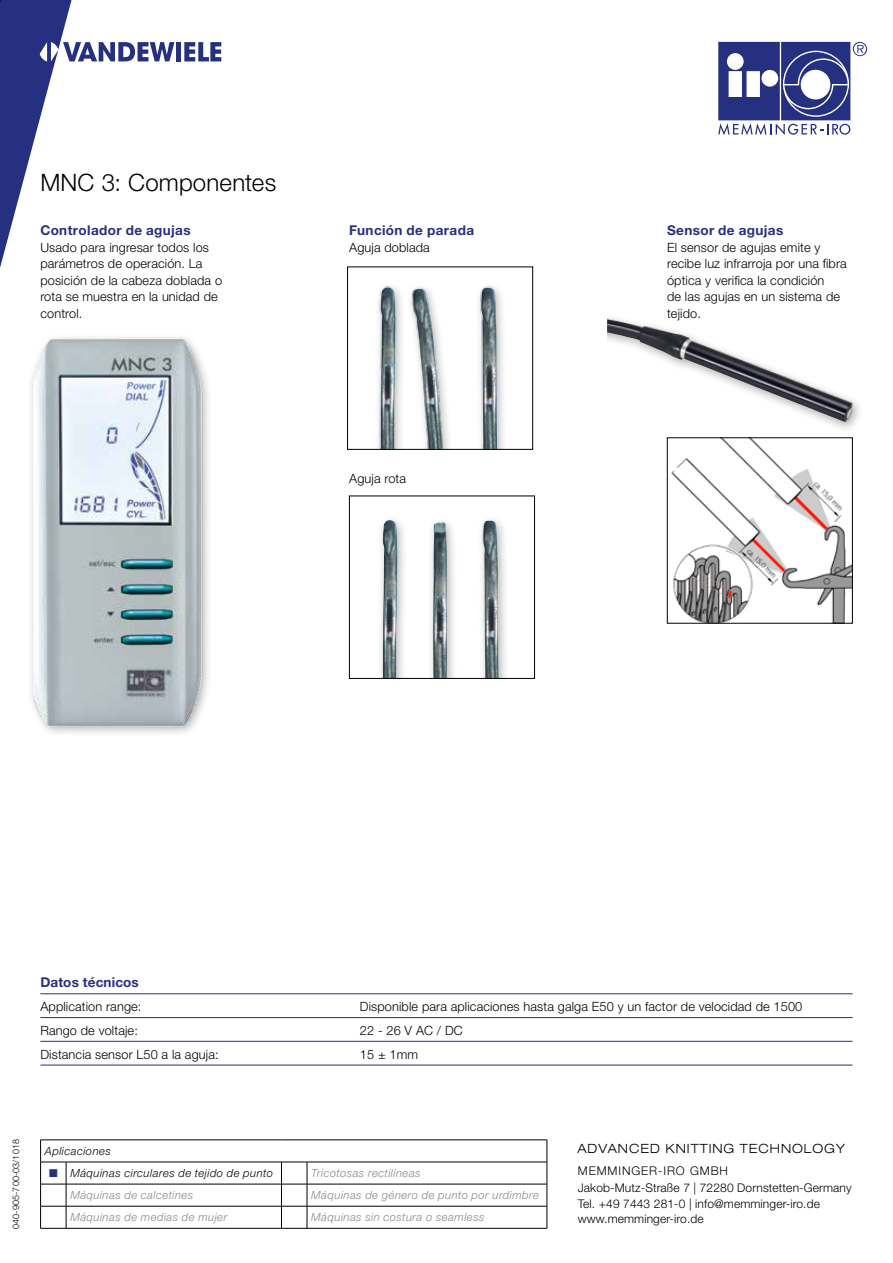
<style>
.page{position:relative;width:893px;height:1263px;background:#fff}
.page>*{position:absolute;margin:0;border:0;box-sizing:border-box;transform-origin:0 0}
.t1{font:300 24px "Helvetica Neue LT Pro";letter-spacing:.01em;color:#000}
.t2{font:700 13.5px "Helvetica Neue LT Pro";letter-spacing:.025em;color:#253081}
.t3{font:300 12.75px/16.5px "Helvetica Neue LT Pro";letter-spacing:.01em;color:#000}
.t4{font:300 expanded 12.75px "Helvetica Neue LT Pro";letter-spacing:.075em;color:#000}
.t5{font:300 12px/16.5px "Helvetica Neue LT Pro";letter-spacing:.01em;color:#000}
.t6{font:italic 300 11.25px "Helvetica Neue LT Pro";letter-spacing:.04em;color:#878787}
.t7{font:italic 300 11.25px "Helvetica Neue LT Pro";letter-spacing:.04em;color:#000}
.t8{font:300 9px "Helvetica Neue LT Pro";letter-spacing:.01em;color:#000}
.s1{color:#253081}
</style>
<div class="page">
<div style="left:176px;top:42px;width:5px;height:19px;background:#253081"></div>
<svg style="left:184px;top:42px;width:37px;height:19px"></svg>
<svg style="left:0;top:0;width:174px;height:268px"></svg>
<svg style="left:718px;top:42px;width:149px;height:93px"></svg>
<hr style="left:40px;top:993px;width:813px;height:1px;background:#253081">
<hr style="left:40px;top:1017px;width:813px;height:1px;background:#253081">
<hr style="left:40px;top:1041px;width:813px;height:1px;background:#253081">
<hr style="left:40px;top:1065px;width:813px;height:1px;background:#253081">
<div style="left:375px;top:515px;width:138px;height:163px;background:#000;opacity:.3"></div>
<img style="left:383px;top:520px;width:115px;height:157px">
<div style="left:349px;top:496px;width:186px;height:183px;border:1px solid #000"></div>
<img style="left:378px;top:286px;width:126px;height:162px">
<div style="left:347px;top:267px;width:186px;height:183px;border:1px solid #000"></div>
<img style="left:671px;top:440px;width:180px;height:181px">
<div style="left:667px;top:438px;width:186px;height:185px;border:1px solid #000"></div>
<hr style="left:66px;top:1139px;width:215px;height:1px;background:#000">
<svg style="left:281px;top:1139px;width:26px;height:1px"></svg>
<hr style="left:307px;top:1139px;width:240px;height:1px;background:#000">
<hr style="left:66px;top:1162px;width:215px;height:1px;background:#000">
<hr style="left:307px;top:1162px;width:240px;height:1px;background:#000">
<hr style="left:66px;top:1184px;width:215px;height:1px;background:#000">
<hr style="left:307px;top:1184px;width:240px;height:1px;background:#000">
<hr style="left:66px;top:1206px;width:215px;height:1px;background:#000">
<hr style="left:307px;top:1206px;width:240px;height:1px;background:#000">
<svg style="left:547px;top:1140px;width:1px;height:88px"></svg>
<svg style="left:40px;top:1139px;width:27px;height:90px"></svg>
<hr style="left:66px;top:1228px;width:215px;height:1px;background:#000">
<svg style="left:281px;top:1162px;width:27px;height:67px"></svg>
<hr style="left:307px;top:1228px;width:240px;height:1px;background:#000">
<div style="left:27px;top:333px;width:186px;height:404px;background:#000;opacity:.3"></div>
<img style="left:33px;top:338px;width:180px;height:399px">
<img style="left:607px;top:318px;width:252px;height:111px">
<h1 class="t1" style="left:40px;top:168px;width:237px">MNC 3: Componentes</h1>
<p class="t2" style="left:40px;top:222px;width:152px">Controlador de agujas</p>
<p class="t3" style="left:40px;top:238px;width:183px">Usado para ingresar todos los parámetros de operación. La posición de la cabeza doblada o rota se muestra en la unidad de control.</p>
<p class="t2" style="left:349px;top:222px;width:126px">Función de parada</p>
<p class="t3" style="left:349px;top:238px;width:82px">Aguja doblada</p>
<p class="t3" style="left:349px;top:470px;width:58px">Aguja rota</p>
<p class="t2" style="left:667px;top:222px;width:118px">Sensor de agujas</p>
<p class="t3" style="left:667px;top:238px;width:181px">El sensor de agujas emite y recibe luz infrarroja por una fibra óptica y verifica la condición<br>de las agujas en un sistema de tejido.</p>
<p class="t2" style="left:40px;top:974px;width:100px">Datos técnicos</p>
<p class="t3" style="left:40px;top:998px;width:103px">Application range:</p>
<p class="t3" style="left:360px;top:998px;width:444px">Disponible para aplicaciones hasta galga E50 y un factor de velocidad de 1500</p>
<p class="t3" style="left:40px;top:1022px;width:99px">Rango de voltaje:</p>
<p class="t3" style="left:360px;top:1022px;width:104px">22 - 26 V AC / DC</p>
<p class="t3" style="left:40px;top:1045px;width:180px">Distancia sensor L50 a la aguja:</p>
<p class="t3" style="left:360px;top:1045px;width:60px">15 ± 1mm</p>
<p class="t8" style="left:10px;top:1229px;width:91px;rotate:-90deg">040-905-700-03/1018</p>
<p class="t7" style="left:45px;top:1144px;width:68px">Aplicaciones</p>
<p class="t7" style="left:49px;top:1166px;width:225px"><span class="s1">■</span> Máquinas circulares de tejido de punto</p>
<p class="t6" style="left:311px;top:1166px;width:111px">Tricotosas rectilíneas</p>
<p class="t6" style="left:70px;top:1188px;width:124px">Máquinas de calcetines</p>
<p class="t6" style="left:311px;top:1188px;width:229px">Máquinas de género de punto por urdimbre</p>
<p class="t6" style="left:70px;top:1210px;width:158px">Máquinas de medias de mujer</p>
<p class="t6" style="left:311px;top:1210px;width:175px">Máquinas sin costura o seamless</p>
<p class="t4" style="left:577px;top:1141px;width:269px">ADVANCED KNITTING TECHNOLOGY</p>
<p class="t5" style="left:578px;top:1162px;width:275px">MEMMINGER-IRO GMBH<br>Jakob-Mutz-Straße 7 | 72280 Dornstetten-Germany<br>Tel. +49 7443 281-0 | info@memminger-iro.de</p>
<p class="t5" style="left:578px;top:1210px;width:127px">www.memminger-iro.de</p>
</div>
